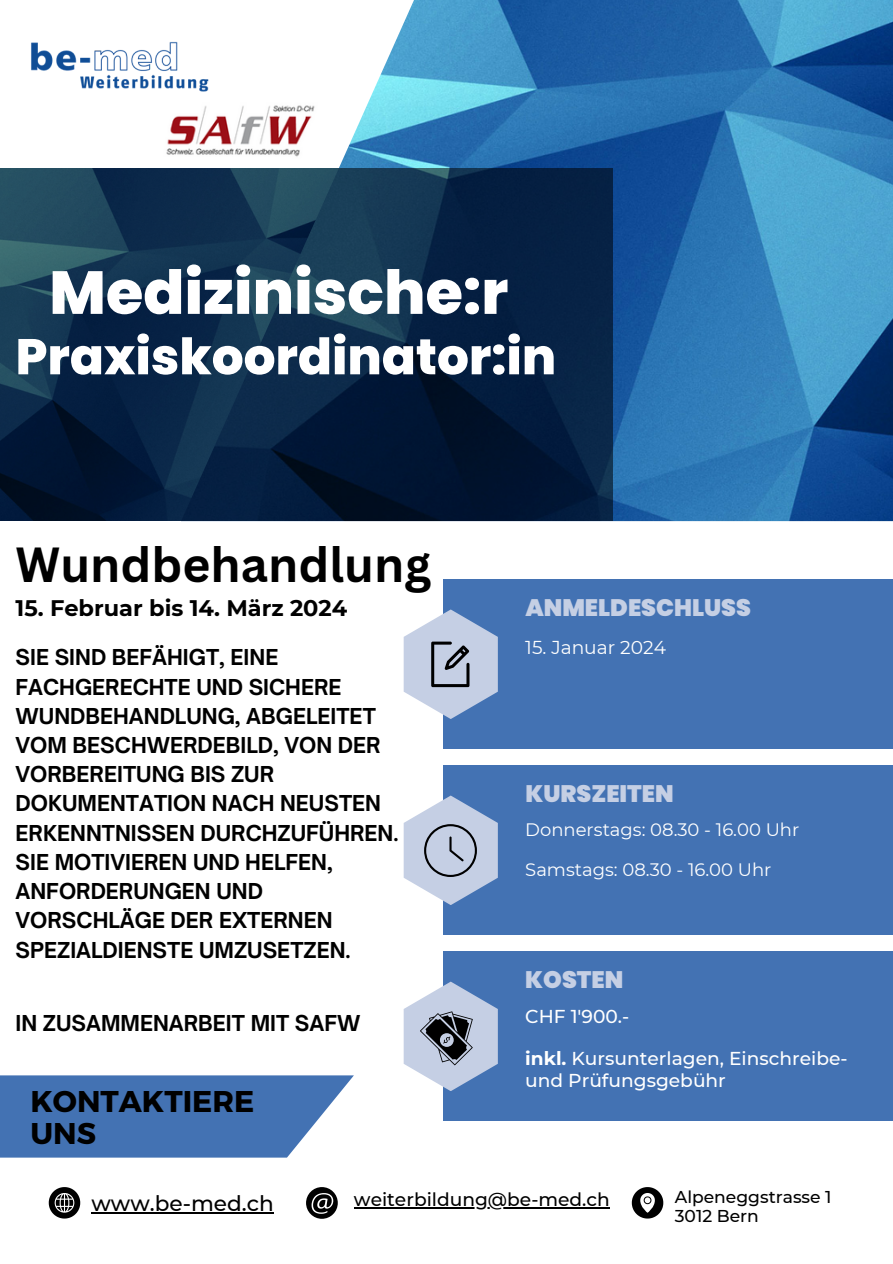
<style>
.page{position:relative;width:893px;height:1264px;background:#fff}
.page>*{position:absolute;margin:0;border:0;box-sizing:border-box;transform-origin:0 0}
.t1{font:800 60.6px "Poppins";color:#fff}
.t2{font:800 50.1px "Poppins";color:#fff}
.t3{font:700 48px "Canva Sans";color:#000}
.t4{font:700 30px/31.5px "Montserrat";color:#000}
.t5{font:900 23.85px "Poppins";color:#c5cfe4}
.t6{font:700 22.5px "Montserrat";color:#000}
.t7{font:500 21.6px "Montserrat";color:#000}
.t8{font:700 21px/29.2px "Open Sauce One";color:#000}
.t9{font:500 18.6px/21.3px "Montserrat";color:#fff}
.t10{font:500 18.6px "Montserrat";color:#000}
.t11{font:18.6px "Montserrat";color:#fff}
.t12{font:18px "Montserrat";color:#fff}
.t13{font:500 17.1px "Montserrat";color:#000}
.s1{font-weight:700}
</style>
<div class="page">
<img style="left:181px;top:0;width:711px;height:521px">
<div style="left:443px;top:579px;width:449px;height:169px;background:#4372b3"></div>
<div style="left:443px;top:765px;width:449px;height:169px;background:#4372b3"></div>
<div style="left:443px;top:951px;width:449px;height:169px;background:#4372b3"></div>
<svg style="left:49px;top:1187px;width:31px;height:31px"></svg>
<svg style="left:306px;top:1187px;width:31px;height:31px"></svg>
<svg style="left:631px;top:1187px;width:32px;height:31px"></svg>
<svg style="left:0;top:1075px;width:354px;height:82px;background:#557fba"></svg>
<svg style="left:0;top:169px;width:612px;height:352px;background:#0b2845"></svg>
<img style="left:31px;top:41px;width:178px;height:53px">
<svg style="left:403px;top:795px;width:95px;height:110px"></svg>
<svg style="left:403px;top:981px;width:95px;height:110px"></svg>
<svg style="left:403px;top:609px;width:95px;height:110px"></svg>
<img style="left:166px;top:101px;width:152px;height:60px">
<hr style="left:91px;top:1211px;width:183px;height:1px;background:#000">
<hr style="left:354px;top:1207px;width:255px;height:1px;background:#000">
<p class="t1" style="left:49px;top:250px;width:460px">Medizinische:r</p>
<p class="t2" style="left:16px;top:322px;width:542px">Praxiskoordinator:in</p>
<p class="t3" style="left:16px;top:531px;width:417px">Wundbehandlung</p>
<p class="t6" style="left:16px;top:594px;width:333px">15. Februar bis 14. März 2024</p>
<p class="t8" style="left:16px;top:642px;width:384px">SIE SIND BEFÄHIGT, EINE<br>FACHGERECHTE UND SICHERE<br>WUNDBEHANDLUNG, ABGELEITET<br>VOM BESCHWERDEBILD, VON DER<br>VORBEREITUNG BIS ZUR<br>DOKUMENTATION NACH NEUSTEN<br>ERKENNTNISSEN DURCHZUFÜHREN.<br>SIE MOTIVIEREN UND HELFEN,<br>ANFORDERUNGEN UND<br>VORSCHLÄGE DER EXTERNEN<br>SPEZIALDIENSTE UMZUSETZEN.</p>
<p class="t11" style="left:525px;top:635px;width:142px">15. Januar 2024</p>
<p class="t5" style="left:525px;top:591px;width:227px">ANMELDESCHLUSS</p>
<p class="t5" style="left:525px;top:777px;width:150px">KURSZEITEN</p>
<p class="t12" style="left:525px;top:818px;width:275px">Donnerstags: 08.30 - 16.00 Uhr</p>
<p class="t12" style="left:525px;top:858px;width:248px">Samstags: 08.30 - 16.00 Uhr</p>
<p class="t8" style="left:16px;top:1007px;width:346px">IN ZUSAMMENARBEIT MIT SAFW</p>
<p class="t4" style="left:30px;top:1084px;width:225px">KONTAKTIERE<br>UNS</p>
<p class="t5" style="left:525px;top:963px;width:100px">KOSTEN</p>
<p class="t9" style="left:525px;top:1005px;width:105px">CHF 1'900.-</p>
<p class="t9" style="left:525px;top:1048px;width:324px"><span class="s1">inkl.</span> Kursunterlagen, Einschreibe&shy;und Prüfungsgebühr</p>
<p class="t7" style="left:91px;top:1189px;width:184px">www.be-med.ch</p>
<p class="t10" style="left:354px;top:1188px;width:257px">weiterbildung@be-med.ch</p>
<p class="t13" style="left:674px;top:1186px;width:158px">Alpeneggstrasse 1</p>
<p class="t13" style="left:674px;top:1205px;width:86px">3012 Bern</p>
</div>
